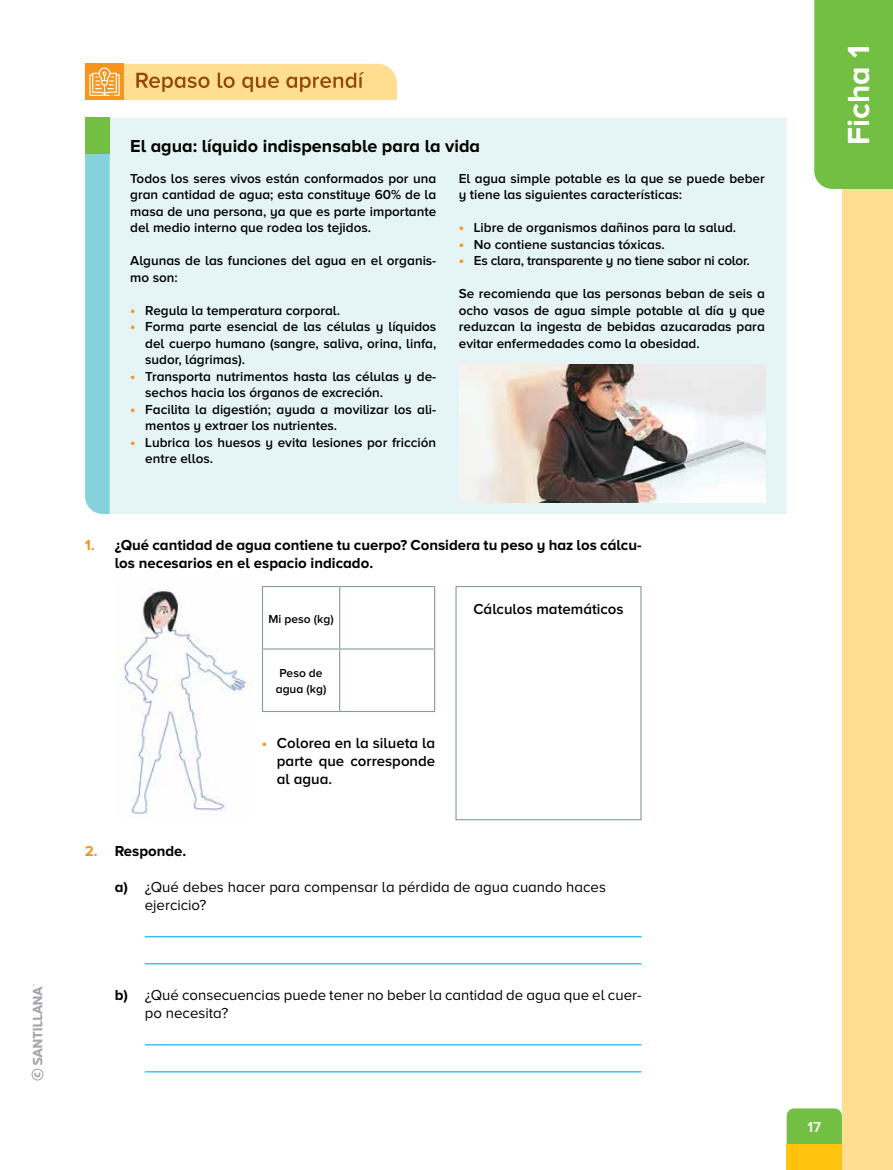
<style>
.page{position:relative;width:893px;height:1170px;background:#fff}
.page>*{position:absolute;margin:0;border:0;box-sizing:border-box;transform-origin:0 0}
.t1{font:700 31.5px "Proxima Nova A";color:#fff}
.t2{font:700 18px "Proxima Nova A";color:#000}
.t3{font:15px/18px "Proxima Nova A";color:#000}
.t4{font:700 15px/18px "Proxima Nova A";color:#000}
.t5{font:600 15px/18px "Proxima Nova A";color:#000;text-align:justify}
.t6{font:600 15px "Proxima Nova A";color:#fff}
.t7{font:600 13.5px/16.5px "Proxima Nova A";color:#000}
.t8{font:600 12px/15px "Proxima Nova A";color:#000;text-align:center}
.s1{font-weight:700;font-size:15px;color:#f7941e}
.s2{color:#f7941e}
.s3{font-weight:700;color:#f7941e}
.s4{font-weight:700}
</style>
<div class="page">
<div style="left:842px;top:0;width:51px;height:1169px;background:#ffdd91"></div>
<div style="left:787px;top:1108px;width:55px;height:36px;background:#72bf44"></div>
<div style="left:787px;top:1144px;width:55px;height:25px;background:#ffc20e"></div>
<div style="left:814px;top:0;width:79px;height:189px;background:#72bf44"></div>
<svg style="left:85px;top:64px;width:312px;height:36px;background:#f3c77a"></svg>
<div style="left:110px;top:118px;width:677px;height:396px;background:#e5f4f5"></div>
<div style="left:85px;top:154px;width:25px;height:360px;background:#86d2da"></div>
<div style="left:85px;top:118px;width:25px;height:36px;background:#72bf44"></div>
<img style="left:459px;top:364px;width:306px;height:138px">
<hr style="left:145px;top:936px;width:497px;height:1px;background:#00aeef">
<hr style="left:145px;top:963px;width:497px;height:1px;background:#00aeef">
<hr style="left:145px;top:1044px;width:497px;height:1px;background:#00aeef">
<hr style="left:145px;top:1071px;width:497px;height:1px;background:#00aeef">
<div style="left:455px;top:586px;width:187px;height:234px;border:1px solid #869c96"></div>
<img style="left:123px;top:588px;width:129px;height:226px">
<hr style="left:262px;top:586px;width:78px;height:1px;background:#869c96">
<hr style="left:262px;top:587px;width:1px;height:61px;background:#869c96">
<hr style="left:340px;top:586px;width:95px;height:1px;background:#869c96">
<hr style="left:339px;top:587px;width:1px;height:61px;background:#869c96">
<hr style="left:434px;top:587px;width:1px;height:61px;background:#869c96">
<hr style="left:262px;top:648px;width:78px;height:1px;background:#869c96">
<hr style="left:262px;top:649px;width:1px;height:62px;background:#869c96">
<hr style="left:340px;top:648px;width:95px;height:1px;background:#869c96">
<hr style="left:339px;top:649px;width:1px;height:62px;background:#869c96">
<hr style="left:434px;top:649px;width:1px;height:62px;background:#869c96">
<hr style="left:262px;top:711px;width:78px;height:1px;background:#869c96">
<hr style="left:340px;top:711px;width:95px;height:1px;background:#869c96">
<svg style="left:32px;top:984px;width:12px;height:96px"></svg>
<h2 class="t2" style="left:130px;top:136px;width:351px">El agua: líquido indispensable para la vida</h2>
<p class="t7" style="left:130px;top:169px;width:308px;text-align:justify">Todos los seres vivos están conformados por una gran cantidad de agua; esta constituye 60% de la masa de una persona, ya que es parte importante del medio interno que rodea los tejidos.</p>
<p class="t7" style="left:130px;top:252px;width:308px">Algunas de las funciones del agua en el organis&shy;mo son:</p>
<p class="t7" style="left:130px;top:301px;width:211px"><span class="s1">•</span> Regula la temperatura corporal.</p>
<p class="t7" style="left:145px;top:318px;width:293px;text-align:justify;text-indent:-15px"><span class="s1">•</span> Forma parte esencial de las células y líquidos del cuerpo humano (sangre, saliva, orina, linfa, sudor, lágrimas).</p>
<p class="t7" style="left:145px;top:367px;width:293px;text-indent:-15px"><span class="s1">•</span> Transporta nutrimentos hasta las células y de&shy;sechos hacia los órganos de excreción.</p>
<p class="t7" style="left:145px;top:400px;width:292px;text-indent:-15px"><span class="s1">•</span> Facilita la digestión; ayuda a movilizar los ali&shy;mentos y extraer los nutrientes.</p>
<p class="t7" style="left:145px;top:433px;width:293px;text-indent:-15px"><span class="s1">•</span> Lubrica los huesos y evita lesiones por fricción entre ellos.</p>
<p class="t7" style="left:459px;top:169px;width:307px">El agua simple potable es la que se puede beber y tiene las siguientes características:</p>
<p class="t7" style="left:459px;top:219px;width:279px"><span class="s1">•</span> Libre de organismos dañinos para la salud.</p>
<p class="t7" style="left:459px;top:235px;width:208px"><span class="s1">•</span> No contiene sustancias tóxicas.</p>
<p class="t7" style="left:459px;top:252px;width:292px"><span class="s1">•</span> Es clara, transparente y no tiene sabor ni color.</p>
<p class="t7" style="left:459px;top:285px;width:308px;text-align:justify">Se recomienda que las personas beban de seis a ocho vasos de agua simple potable al día y que reduzcan la ingesta de bebidas azucaradas para evitar enfermedades como la obesidad.</p>
<p class="t4" style="left:115px;top:536px;width:528px;text-indent:-30px"><span class="s2">1.</span> ¿Qué cantidad de agua contiene tu cuerpo? Considera tu peso y haz los cálcu&shy;los necesarios en el espacio indicado.</p>
<p class="t8" style="left:268px;top:610px;width:67px">Mi peso (kg)</p>
<p class="t8" style="left:276px;top:665px;width:52px">Peso de agua (kg)</p>
<p class="t5" style="left:277px;top:734px;width:160px;text-indent:-15px"><span class="s3">•</span> Colorea en la silueta la parte que corresponde al agua.</p>
<p class="t5" style="left:473px;top:599px;width:152px">Cálculos matemáticos</p>
<p class="t4" style="left:85px;top:842px;width:103px"><span class="s2">2.</span> Responde.</p>
<p class="t3" style="left:145px;top:878px;width:463px;text-indent:-30px"><span class="s4">a)</span> ¿Qué debes hacer para compensar la pérdida de agua cuando haces ejercicio?</p>
<p class="t3" style="left:145px;top:986px;width:498px;text-indent:-30px"><span class="s4">b)</span> ¿Qué consecuencias puede tener no beber la cantidad de agua que el cuer&shy;po necesita?</p>
<h1 class="t1" style="left:841px;top:145px;width:101px;rotate:-90deg">Ficha 1</h1>
<p class="t6" style="left:807px;top:1118px;width:15px">17</p>
</div>
